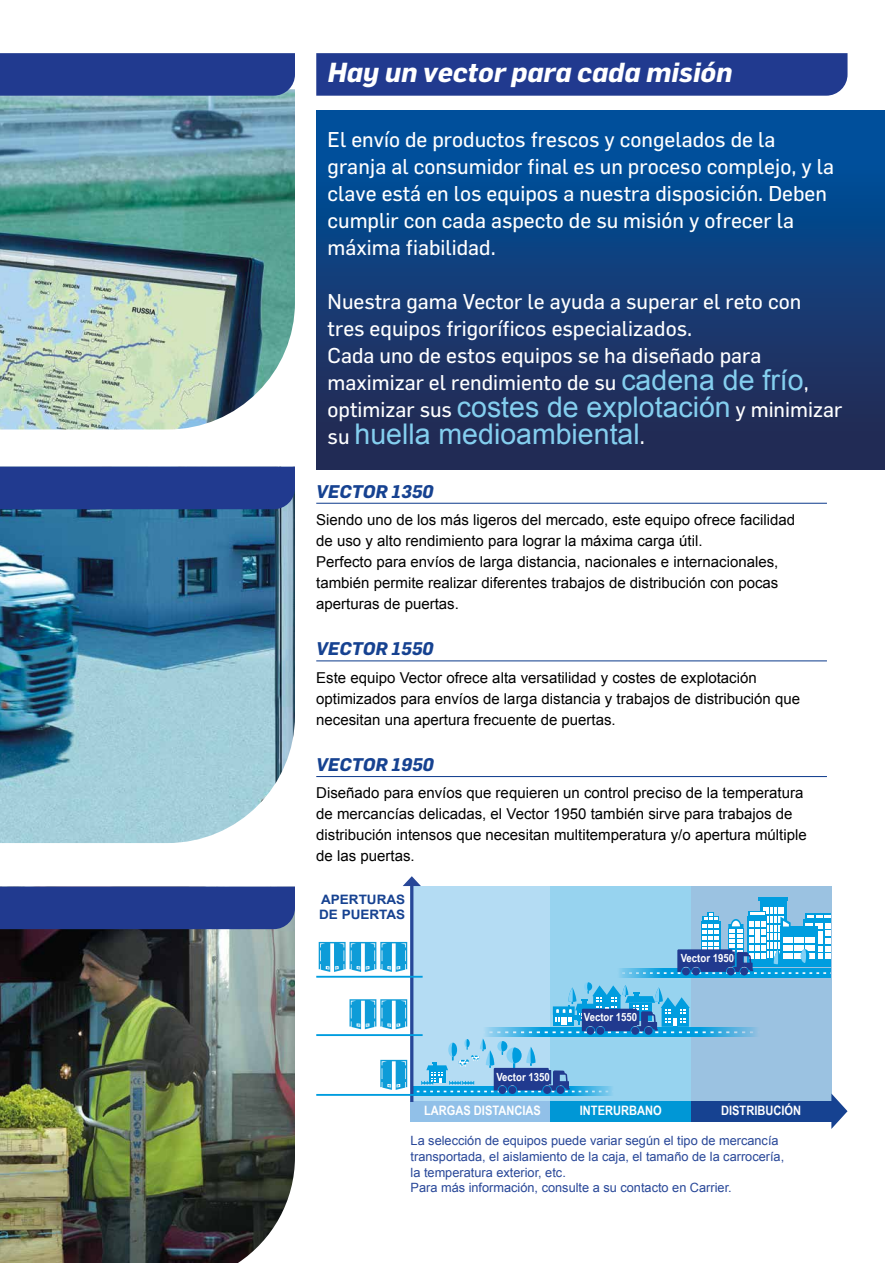
<style>
.page{position:relative;width:885px;height:1263px;background:#fff}
.page>*{position:absolute;margin:0;border:0;box-sizing:border-box;transform-origin:0 0}
.t1{font:28.5px "Arial";color:#84cfef}
.t2{font:italic 700 27px "Flama";color:#fff}
.t3{font:21px/27px "Flama";color:#fff}
.t4{font:italic 700 18px "Flama";color:#164291}
.t5{font:15px/21px "Arial";color:#000}
.t6{font:700 12.9px "Arial Narrow";color:#fff;scale:1.04 1}
.t7{font:700 12.9px/15px "Arial";color:#164291;scale:1.04 1}
.t8{font:12.75px/15.8px "Arial";color:#284798}
.t9{font:700 11.25px "Arial Narrow";color:#fff;scale:1.04 1}
.s1{font-family:"Arial";font-size:28.5px;color:#84cfef}
.s2{font-family:"Flama";font-size:21px;color:#fff}
</style>
<div class="page">
<div style="left:316px;top:53px;width:531px;height:43px;background:#213a8f"></div>
<img style="left:0;top:929px;width:295px;height:334px">
<img style="left:0;top:509px;width:295px;height:334px">
<img style="left:0;top:96px;width:295px;height:333px">
<div style="left:0;top:467px;width:295px;height:42px;background:#213a8f"></div>
<div style="left:0;top:887px;width:295px;height:42px;background:#213a8f"></div>
<div style="left:0;top:53px;width:295px;height:43px;background:#213a8f"></div>
<div style="left:316px;top:111px;width:568px;height:359px;background:linear-gradient(to bottom,#0053a3,#28274d)"></div>
<hr style="left:316px;top:503px;width:510px;height:1px;background:#164291">
<hr style="left:316px;top:660px;width:510px;height:1px;background:#164291">
<hr style="left:316px;top:776px;width:510px;height:1px;background:#164291">
<svg style="left:413px;top:887px;width:418px;height:214px;background:#a3d0eb"></svg>
<div style="left:760px;top:901px;width:26px;height:65px;background:#009ddf"></div>
<hr style="left:758px;top:897px;width:30px;height:4px;background:#009ddf">
<svg style="left:615px;top:974px;width:215px;height:4px"></svg>
<svg style="left:413px;top:1092px;width:202px;height:4px"></svg>
<div style="left:682px;top:967px;width:7px;height:8px;background:#213a8f;border-radius:50%"></div>
<div style="left:692px;top:967px;width:7px;height:8px;background:#213a8f;border-radius:50%"></div>
<div style="left:740px;top:967px;width:8px;height:8px;background:#213a8f;border-radius:50%"></div>
<svg style="left:615px;top:907px;width:215px;height:67px"></svg>
<div style="left:410px;top:1101px;width:140px;height:20px;background:#91c0e8"></div>
<div style="left:685px;top:1101px;width:146px;height:20px;background:#164291"></div>
<div style="left:550px;top:1101px;width:141px;height:20px;background:#0097d6"></div>
<svg style="left:831px;top:1093px;width:16px;height:36px"></svg>
<hr style="left:410px;top:883px;width:3px;height:219px;background:#284798">
<svg style="left:403px;top:876px;width:18px;height:10px"></svg>
<svg style="left:349px;top:982px;width:412px;height:110px;background:#8bc3e5"></svg>
<svg style="left:318px;top:942px;width:89px;height:30px"></svg>
<hr style="left:316px;top:976px;width:106px;height:2px;background:#009ddf">
<hr style="left:316px;top:1034px;width:106px;height:2px;background:#009ddf">
<hr style="left:316px;top:1094px;width:106px;height:2px;background:#009ddf">
<h2 class="t2" style="left:327px;top:56px;width:406px">Hay un vector para cada misión</h2>
<h3 class="t3" style="left:327px;top:125px;width:508px">El envío de productos frescos y congelados de la granja al consumidor final es un proceso complejo, y la clave está en los equipos a nuestra disposición. Deben cumplir con cada aspecto de su misión y ofrecer la máxima fiabilidad.</h3>
<h3 class="t3" style="left:327px;top:287px;width:516px">Nuestra gama Vector le ayuda a superar el reto con tres equipos frigoríficos especializados.<br>Cada uno de estos equipos se ha diseñado para maximizar el rendimiento de su <span class="s1">cadena de frío</span>, optimizar sus <span class="s1">costes de explotación</span> y minimizar</h3>
<h1 class="t1" style="left:327px;top:415px;width:319px"><span class="s2">su</span> huella medioambiental<span class="s2">.</span></h1>
<p class="t4" style="left:316px;top:480px;width:119px">VECTOR 1350</p>
<p class="t5" style="left:316px;top:509px;width:480px">Siendo uno de los más ligeros del mercado, este equipo ofrece facilidad de uso y alto rendimiento para lograr la máxima carga útil.<br>Perfecto para envíos de larga distancia, nacionales e internacionales, también permite realizar diferentes trabajos de distribución con pocas aperturas de puertas.</p>
<p class="t4" style="left:316px;top:638px;width:119px">VECTOR 1550</p>
<p class="t5" style="left:316px;top:667px;width:485px">Este equipo Vector ofrece alta versatilidad y costes de explotación optimizados para envíos de larga distancia y trabajos de distribución que necesitan una apertura frecuente de puertas.</p>
<p class="t4" style="left:316px;top:753px;width:119px">VECTOR 1950</p>
<p class="t5" style="left:316px;top:783px;width:492px">Diseñado para envíos que requieren un control preciso de la temperatura de mercancías delicadas, el Vector 1950 también sirve para trabajos de distribución intensos que necesitan multitemperatura y/o apertura múltiple de las puertas.</p>
<p class="t7" style="left:319px;top:892px;width:84px">APERTURAS<br>DE PUERTAS</p>
<p class="t9" style="left:583px;top:1008px;width:53px">Vector 1550</p>
<p class="t9" style="left:680px;top:950px;width:53px">Vector 1950</p>
<p class="t9" style="left:496px;top:1068px;width:53px">Vector 1350</p>
<p class="t6" style="left:424px;top:1100px;width:114px">LARGAS DISTANCIAS</p>
<p class="t6" style="left:579px;top:1100px;width:80px">INTERURBANO</p>
<p class="t6" style="left:721px;top:1100px;width:78px">DISTRIBUCIÓN</p>
<p class="t8" style="left:410px;top:1133px;width:375px">La selección de equipos puede variar según el tipo de mercancía transportada, el aislamiento de la caja, el tamaño de la carrocería, la temperatura exterior, etc.<br>Para más información, consulte a su contacto en Carrier.</p>
</div>
